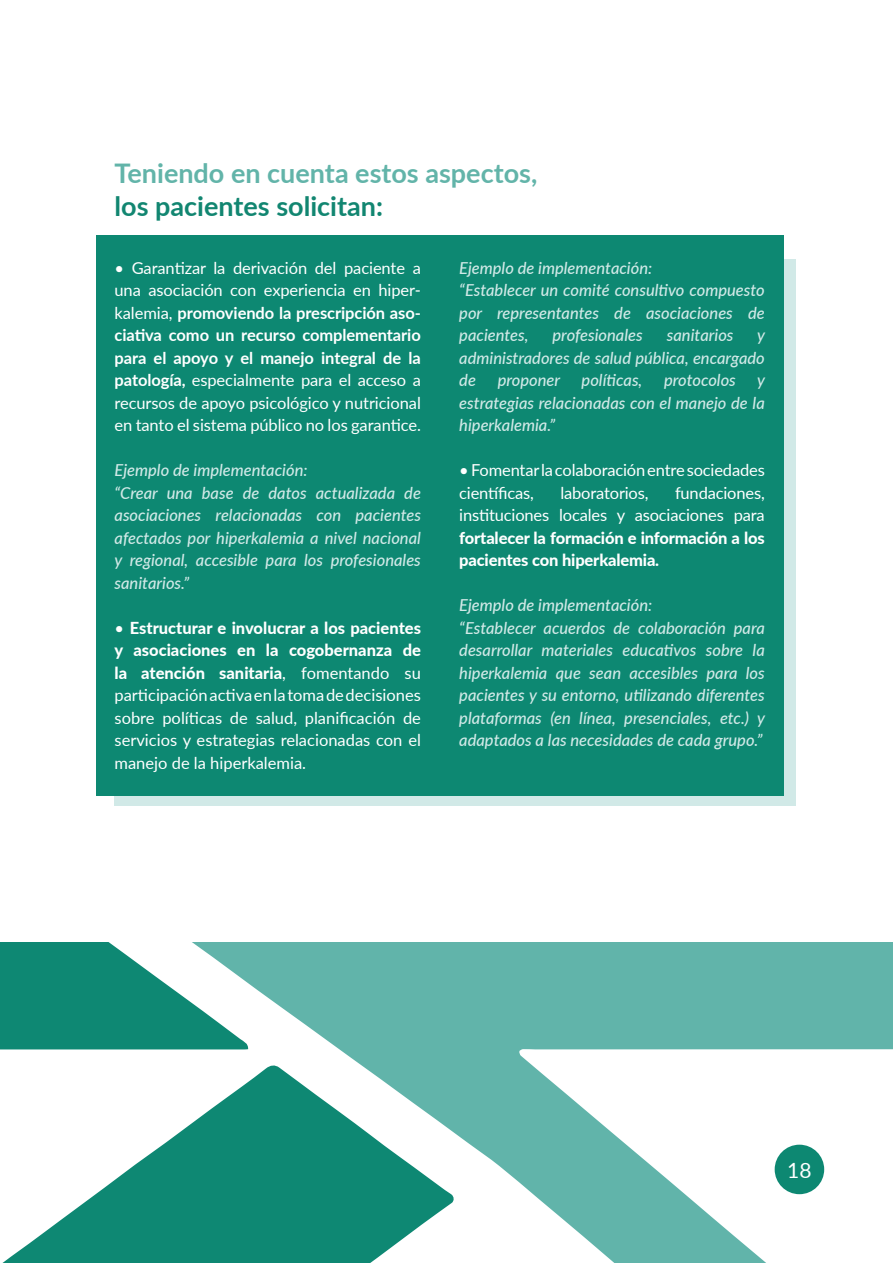
<style>
.page{position:relative;width:893px;height:1263px;background:#fff}
.page>*{position:absolute;margin:0;border:0;box-sizing:border-box;transform-origin:0 0}
.t1{font:700 27px "Lato";color:#62b4a9}
.t2{font:700 27px "Lato";color:#128671}
.t3{font:21px "Lato";color:#fff}
.t4{font:italic 500 16.5px/22.5px "Lato";color:#d1e9e7;text-align:justify}
.t5{font:16.5px/22.5px "Lato";letter-spacing:-.005em;color:#fff;text-align:justify}
.t6{font:900 16.5px/22.5px "Lato";letter-spacing:-.01em;color:#fff;text-align:justify}
.s1{font-weight:700}
.s2{font-weight:900}
.s3{font-weight:400}
</style>
<div class="page">
<svg style="left:0;top:942px;width:893px;height:321px;fill:#61b4aa"></svg>
<svg style="left:0;top:1064px;width:454px;height:199px;fill:#0e8873"></svg>
<svg style="left:0;top:942px;width:248px;height:107px"></svg>
<div style="left:115px;top:259px;width:681px;height:547px;background:#d1e9e7"></div>
<div style="left:97px;top:235px;width:687px;height:560px;background:#0d8872"></div>
<p class="t1" style="left:115px;top:154px;width:424px">Teniendo en cuenta estos aspectos,</p>
<p class="t2" style="left:115px;top:186px;width:270px">los pacientes solicitan:</p>
<p class="t5" style="left:115px;top:256px;width:308px">• Garantizar la derivación del paciente a una asociación con experiencia en hiper&shy;kalemia, <span class="s1">promoviendo la prescripción aso&shy;ciativa como un recurso complementario para el apoyo y el manejo integral de la patología,</span> especialmente para el acceso a recursos de apoyo psicológico y nutricional en tanto el sistema público no los garantice.</p>
<p class="t4" style="left:115px;top:458px;width:195px">Ejemplo de implementación:</p>
<p class="t4" style="left:115px;top:481px;width:308px">“Crear una base de datos actualizada de asociaciones relacionadas con pacientes afectados por hiperkalemia a nivel nacional y regional, accesible para los profesionales sanitarios.”</p>
<p class="t5" style="left:115px;top:616px;width:308px">• <span class="s2">Estructurar e involucrar a los pacientes y asociaciones en la cogobernanza de la atención sanitaria</span>, fomentando su participación activa en la toma de decisiones sobre políticas de salud, planificación de servicios y estrategias relacionadas con el manejo de la hiperkalemia.</p>
<p class="t4" style="left:459px;top:256px;width:195px">Ejemplo de implementación:</p>
<p class="t4" style="left:459px;top:278px;width:307px">“Establecer un comité consultivo compuesto por representantes de asociaciones de pacientes,</p>
<p class="t4" style="left:553px;top:323px;width:92px">profesionales</p>
<p class="t4" style="left:667px;top:323px;width:68px">sanitarios</p>
<p class="t4" style="left:459px;top:323px;width:307px;text-indent:298px">y administradores de salud pública, encargado de</p>
<p class="t4" style="left:498px;top:368px;width:64px">proponer</p>
<p class="t4" style="left:582px;top:368px;width:62px">políticas,</p>
<p class="t4" style="left:664px;top:368px;width:73px">protocolos</p>
<p class="t4" style="left:459px;top:368px;width:307px;text-indent:298px">y estrategias relacionadas con el manejo de la hiperkalemia.”</p>
<p class="t5" style="left:459px;top:458px;width:307px">• Fomentar la colaboración entre sociedades científicas,</p>
<p class="t6" style="left:459px;top:481px;width:307px;text-indent:216px"><span class="s3">fundaciones, instituciones locales y asociaciones para </span>fortalecer la formación e información a los pacientes con hiperkalemia.</p>
<p class="t4" style="left:459px;top:593px;width:195px">Ejemplo de implementación:</p>
<p class="t4" style="left:459px;top:616px;width:307px">“Establecer acuerdos de colaboración para desarrollar materiales educativos sobre la hiperkalemia que sean accesibles para los pacientes y su entorno, utilizando diferentes plataformas (en línea, presenciales, etc.) y adaptados a las necesidades de cada grupo.”</p>
<p class="t5" style="left:560px;top:481px;width:90px">laboratorios,</p>
<p class="t3" style="left:787px;top:1155px;width:26px">18</p>
</div>
